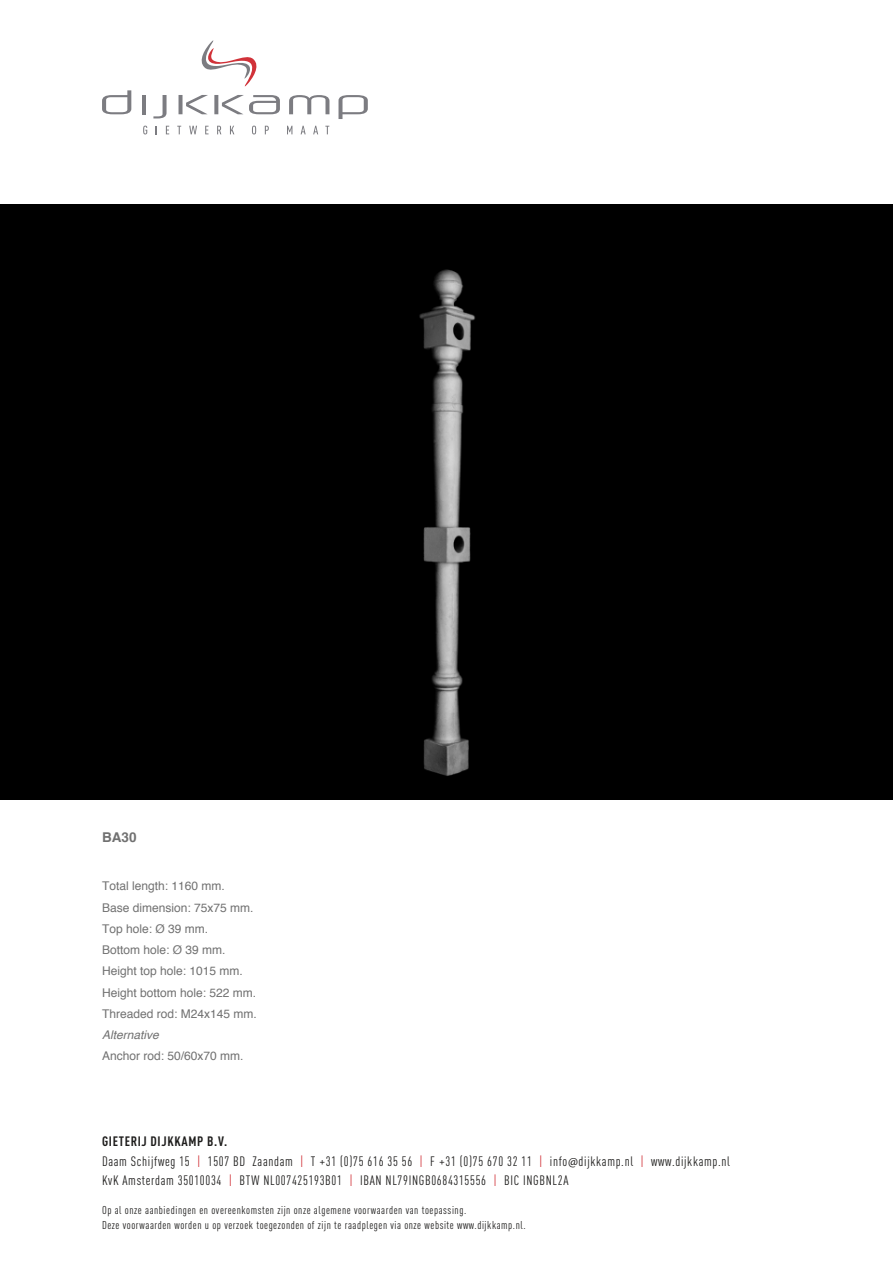
<style>
.page{position:relative;width:893px;height:1263px;background:#fff}
.page>*{position:absolute;margin:0;border:0;box-sizing:border-box;transform-origin:0 0}
.t1{font:13.5px/19.5px "DIN Cond";letter-spacing:.05em;color:#1d1c1b}
.t2{font:700 13.5px "Helvetica";color:#717171}
.t3{font:12px/21.3px "Helvetica";color:#717171}
.t4{font:italic 12px "Helvetica";color:#717171}
.t5{font:11.25px/15px "DIN Cond";letter-spacing:.05em;color:#1d1c1b}
.s1{font-weight:700}
.s2{color:#d13239}
.s3{font-family:"Myriad Pro"}
</style>
<div class="page">
<svg style="left:143px;top:126px;width:4px;height:8px"></svg>
<svg style="left:166px;top:126px;width:3px;height:8px"></svg>
<svg style="left:177px;top:126px;width:4px;height:8px"></svg>
<svg style="left:189px;top:126px;width:8px;height:8px"></svg>
<svg style="left:205px;top:126px;width:4px;height:8px"></svg>
<svg style="left:217px;top:126px;width:4px;height:8px"></svg>
<svg style="left:230px;top:126px;width:4px;height:8px"></svg>
<svg style="left:252px;top:126px;width:4px;height:8px"></svg>
<svg style="left:265px;top:126px;width:4px;height:8px"></svg>
<svg style="left:287px;top:126px;width:5px;height:8px"></svg>
<svg style="left:301px;top:126px;width:5px;height:8px"></svg>
<svg style="left:313px;top:126px;width:5px;height:8px"></svg>
<svg style="left:325px;top:126px;width:4px;height:8px"></svg>
<svg style="left:289px;top:95px;width:40px;height:19px"></svg>
<svg style="left:339px;top:95px;width:29px;height:24px"></svg>
<svg style="left:102px;top:90px;width:29px;height:24px"></svg>
<svg style="left:179px;top:95px;width:29px;height:19px"></svg>
<svg style="left:214px;top:95px;width:66px;height:19px"></svg>
<svg style="left:153px;top:95px;width:14px;height:23px"></svg>
<svg style="left:201px;top:40px;width:56px;height:47px"></svg>
<hr style="left:142px;top:95px;width:4px;height:19px;background:#7c7c81">
<div style="left:0;top:204px;width:893px;height:595px;background:#000"></div>
<p class="t2" style="left:102px;top:826px;width:36px">BA30</p>
<p class="t3" style="left:102px;top:876px;width:156px">Total length: 1160 mm.<br>Base dimension: 75x75 mm.<br>Top hole: Ø 39 mm.<br>Bottom hole: Ø 39 mm.<br>Height top hole: 1015 mm.<br>Height bottom hole: 522 mm.<br>Threaded rod: M24x145 mm.</p>
<p class="t4" style="left:102px;top:1025px;width:58px">Alternative</p>
<p class="t3" style="left:102px;top:1046px;width:143px">Anchor rod: 50/60x70 mm.</p>
<p class="t1" style="left:102px;top:1131px;width:629px"><span class="s1">GIETERIJ DIJKKAMP B.V.<br></span>Daam Schijfweg 15 <span class="s2">|</span> 1507 BD Zaandam <span class="s2">|</span> T +31 (0)75 616 35 56 <span class="s2">|</span> F +31 (0)75 670 32 11 <span class="s2">|</span> info<span class="s3">@</span>dijkkamp.nl <span class="s2">|</span> www.dijkkamp.nl<br>KvK Amsterdam 35010034 <span class="s2">|</span> BTW NL007425193B01 <span class="s2">|</span> IBAN NL79INGB0684315556 <span class="s2">|</span> BIC INGBNL2A</p>
<p class="t5" style="left:102px;top:1202px;width:425px">Op al onze aanbiedingen en overeenkomsten zijn onze algemene voorwaarden van toepassing.<br>Deze voorwaarden worden u op verzoek toegezonden of zijn te raadplegen via onze website www.dijkkamp.nl.</p>
</div>
